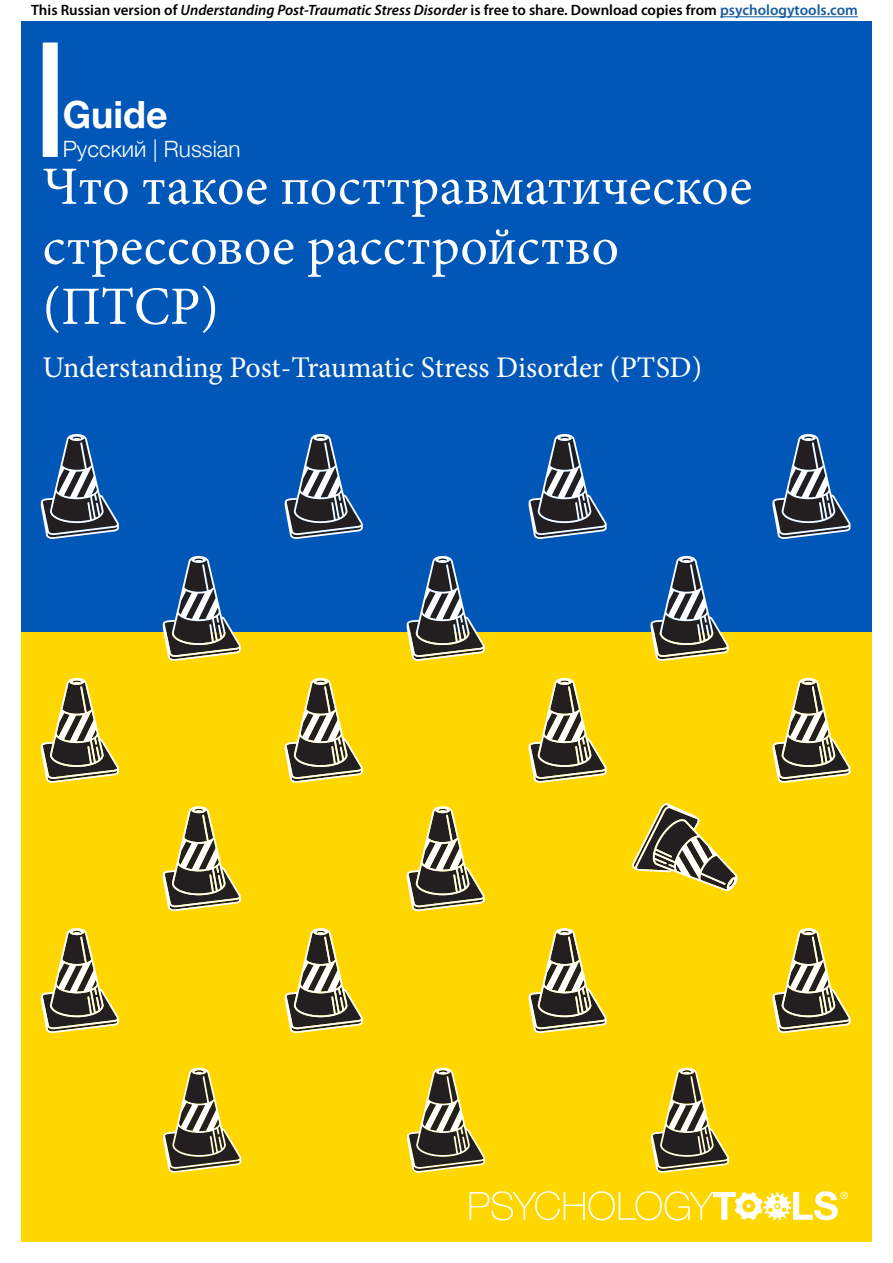
<style>
.page{position:relative;width:893px;height:1263px;background:#fff}
.page>*{position:absolute;margin:0;border:0;box-sizing:border-box;transform-origin:0 0}
.Front_Page_Title{font:54px/60px "Minion Pro";letter-spacing:.01em;color:#fff}
.Front_page_resource{font:700 37.5px "Helvetica Neue";color:#fff}
.Front_Page_Subtitle{font:30px "Minion Pro";letter-spacing:-.005em;color:#fff}
.Front_page_language{font:300 22.5px "Helvetica Neue";color:#fff}
.t1{font:600 15px "Myriad Pro";color:#000001}
.s1{font-style:italic}
.s2{color:#175d9e}
</style>
<div class="page">
<hr style="left:720px;top:16px;width:138px;height:1px;background:#175d9e">
<div style="left:21px;top:631px;width:851px;height:611px;background:#ffd700"></div>
<div style="left:21px;top:21px;width:851px;height:610px;background:#0057b7"></div>
<svg style="left:41px;top:434px;width:78px;height:105px"></svg>
<svg style="left:285px;top:434px;width:78px;height:105px"></svg>
<svg style="left:163px;top:556px;width:78px;height:105px"></svg>
<svg style="left:41px;top:678px;width:78px;height:105px"></svg>
<svg style="left:285px;top:678px;width:78px;height:105px"></svg>
<svg style="left:529px;top:434px;width:78px;height:105px"></svg>
<svg style="left:772px;top:434px;width:78px;height:105px"></svg>
<svg style="left:407px;top:556px;width:78px;height:105px"></svg>
<svg style="left:650px;top:556px;width:79px;height:105px"></svg>
<svg style="left:529px;top:678px;width:78px;height:105px"></svg>
<svg style="left:772px;top:678px;width:78px;height:105px"></svg>
<svg style="left:163px;top:806px;width:78px;height:105px"></svg>
<svg style="left:41px;top:928px;width:78px;height:105px"></svg>
<svg style="left:285px;top:928px;width:78px;height:105px"></svg>
<svg style="left:407px;top:806px;width:78px;height:105px"></svg>
<svg style="left:632px;top:803px;width:106px;height:89px"></svg>
<svg style="left:529px;top:928px;width:78px;height:105px"></svg>
<svg style="left:772px;top:928px;width:78px;height:105px"></svg>
<svg style="left:163px;top:1068px;width:78px;height:105px"></svg>
<svg style="left:407px;top:1068px;width:78px;height:105px"></svg>
<svg style="left:651px;top:1068px;width:78px;height:105px"></svg>
<div style="left:43px;top:43px;width:15px;height:114px;background:#fff"></div>
<svg style="left:469px;top:1191px;width:379px;height:29px"></svg>
<p class="t1" style="left:31px;top:1px;width:828px">This Russian version of <span class="s1">Understanding Post-Traumatic Stress Disorder</span> is free to share. Download copies from <span class="s2">psychologytools.com</span></p>
<p class="Front_page_resource" style="left:63px;top:85px;width:106px">Guide</p>
<p class="Front_page_language" style="left:63px;top:130px;width:179px">Pусский | Russian</p>
<p class="Front_Page_Title" style="left:43px;top:157px;width:711px">Что такое посттравматическое стрессовое расстройство (ПТСР)</p>
<p class="Front_Page_Subtitle" style="left:43px;top:347px;width:661px">Understanding Post-Traumatic Stress Disorder (PTSD)</p>
</div>
